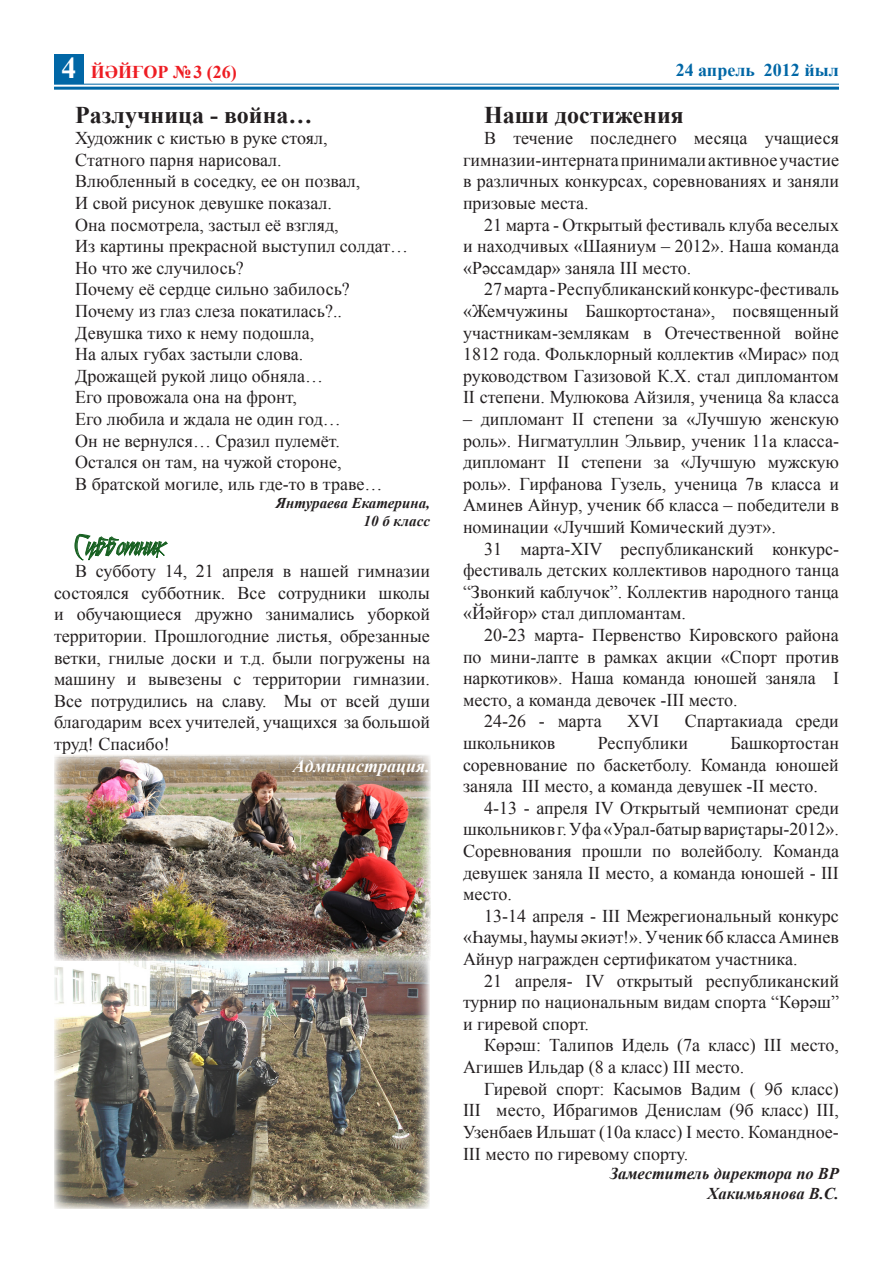
<style>
.page{position:relative;width:893px;height:1263px;background:#fff}
.page>*{position:absolute;margin:0;border:0;box-sizing:border-box;transform-origin:0 0}
.t1{font:700 30px "Times New Roman";color:#fff}
.t2{font:28.5px "Still Time Cyr";color:#176021}
.t3{font:700 24px "Times New Roman";color:#231f20}
.t4{font:18px/21.6px "Times New Roman";color:#231f20;text-align:justify}
.t5{font:700 18px "Times New Roman";color:#0167a6}
.t6{font:italic 700 18px "Times New Roman";color:#fff}
.t7{font:700 18px "Times New Roman";color:#ee1d23}
.t8{font:italic 700 16.5px "Times New Roman";color:#231f20}
.t9{font:italic 700 15px "Times New Roman";color:#231f20}
</style>
<div class="page">
<hr style="left:54px;top:84px;width:785px;height:1px;background:#0167a6">
<hr style="left:54px;top:87px;width:785px;height:3px;background:#0167a6">
<div style="left:54px;top:54px;width:30px;height:30px;background:#0167a6"></div>
<img style="left:54px;top:961px;width:376px;height:248px">
<img style="left:54px;top:755px;width:377px;height:206px">
<svg style="left:74px;top:533px;width:94px;height:28px"></svg>
<p class="t1" style="left:62px;top:48px;width:16px">4</p>
<p class="t7" style="left:91px;top:59px;width:144px">ЙӘЙҒОР №3 (26)</p>
<p class="t5" style="left:676px;top:57px;width:165px">24 апрель 2012 йыл</p>
<p class="t3" style="left:75px;top:98px;width:239px">Разлучница - война…</p>
<p class="t4" style="left:75px;top:127px;width:254px">Художник с кистью в руке стоял,</p>
<p class="t4" style="left:75px;top:149px;width:208px">Статного парня нарисовал.</p>
<p class="t4" style="left:75px;top:170px;width:287px">Влюбленный в соседку, ее он позвал,</p>
<p class="t4" style="left:75px;top:192px;width:258px">И свой рисунок девушке показал.</p>
<p class="t4" style="left:75px;top:213px;width:265px">Она посмотрела, застыл её взгляд,</p>
<p class="t4" style="left:75px;top:235px;width:334px">Из картины прекрасной выступил солдат…</p>
<p class="t4" style="left:75px;top:257px;width:170px">Но что же случилось?</p>
<p class="t4" style="left:75px;top:278px;width:276px">Почему её сердце сильно забилось?</p>
<p class="t4" style="left:75px;top:300px;width:268px">Почему из глаз слеза покатилась?..</p>
<p class="t4" style="left:75px;top:321px;width:240px">Девушка тихо к нему подошла,</p>
<p class="t4" style="left:75px;top:343px;width:229px">На алых губах застыли слова.</p>
<p class="t4" style="left:75px;top:365px;width:249px">Дрожащей рукой лицо обняла…</p>
<p class="t4" style="left:75px;top:386px;width:223px">Его провожала она на фронт,</p>
<p class="t4" style="left:75px;top:408px;width:267px">Его любила и ждала не один год…</p>
<p class="t4" style="left:75px;top:429px;width:266px">Он не вернулся… Сразил пулемёт.</p>
<p class="t4" style="left:75px;top:451px;width:268px">Остался он там, на чужой стороне,</p>
<p class="t4" style="left:75px;top:473px;width:309px">В братской могиле, иль где-то в траве…</p>
<p class="t9" style="left:276px;top:492px;width:156px">Янтураева Екатерина,</p>
<p class="t9" style="left:364px;top:510px;width:68px">10 б класс</p>
<p class="t3" style="left:484px;top:98px;width:201px">Наши достижения</p>
<p class="t4" style="left:463px;top:127px;width:377px;text-indent:21px">В течение последнего месяца учащиеся гимназии-интерната принимали активное участие в различных конкурсах, соревнованиях и заняли призовые места.</p>
<p class="t4" style="left:463px;top:213px;width:378px;text-indent:21px">21 марта - Открытый фестиваль клуба веселых и находчивых «Шаяниум – 2012». Наша команда «Рәссамдар» заняла III место.</p>
<p class="t4" style="left:463px;top:278px;width:378px;text-indent:21px">27 марта - Республиканский конкурс-фестиваль «Жемчужины Башкортостана», посвященный участникам-землякам в Отечественной войне 1812 года. Фольклорный коллектив «Мирас» под руководством Газизовой К.Х. стал дипломантом II степени. Мулюкова Айзиля, ученица 8а класса</p>
<p class="t4" style="left:463px;top:408px;width:377px">– дипломант II степени за «Лучшую женскую роль». Нигматуллин Эльвир, ученик 11а класса&shy;дипломант II степени за «Лучшую мужскую роль». Гирфанова Гузель, ученица 7в класса и Аминев Айнур, ученик 6б класса – победители в номинации «Лучший Комический дуэт».</p>
<p class="t4" style="left:463px;top:537px;width:377px;text-indent:21px">31 марта-XIV республиканский конкурс&shy;фестиваль детских коллективов народного танца “Звонкий каблучок”. Коллектив народного танца «Йәйғор» стал дипломантам.</p>
<p class="t4" style="left:463px;top:624px;width:377px;text-indent:21px">20-23 марта- Первенство Кировского района по мини-лапте в рамках акции «Спорт против наркотиков». Наша команда юношей заняла I место, а команда девочек -III место.</p>
<p class="t4" style="left:484px;top:710px;width:119px">24-26 - марта</p>
<p class="t4" style="left:627px;top:710px;width:33px">XVI</p>
<p class="t4" style="left:685px;top:710px;width:156px">Спартакиада среди</p>
<p class="t4" style="left:463px;top:732px;width:94px">школьников</p>
<p class="t4" style="left:598px;top:732px;width:92px">Республики</p>
<p class="t2" style="left:72px;top:530px;width:94px">Субботник</p>
<p class="t4" style="left:54px;top:560px;width:377px;text-indent:21px">В субботу 14, 21 апреля в нашей гимназии состоялся субботник. Все сотрудники школы и обучающиеся дружно занимались уборкой территории. Прошлогодние листья, обрезанные ветки, гнилые доски и т.д. были погружены на машину и вывезены с территории гимназии.<br>Все потрудились на славу. Мы от всей души благодарим всех учителей, учащихся за большой труд! Спасибо!</p>
<p class="t6" style="left:293px;top:753px;width:139px">Администрация.</p>
<p class="t4" style="left:463px;top:732px;width:377px;text-indent:267px">Башкортостан соревнование по баскетболу. Команда юношей заняла III место, а команда девушек -II место.</p>
<p class="t4" style="left:463px;top:797px;width:377px;text-indent:21px">4-13 - апреля IV Открытый чемпионат среди школьников г. Уфа «Урал-батыр вариҫтары-2012».<br>Соревнования прошли по волейболу. Команда девушек заняла II место, а команда юношей - III место.</p>
<p class="t4" style="left:463px;top:905px;width:377px;text-indent:21px">13-14 апреля - III Межрегиональный конкурс «Һаумы, һаумы әкиәт!». Ученик 6б класса Аминев Айнур награжден сертификатом участника.</p>
<p class="t4" style="left:463px;top:969px;width:377px;text-indent:21px">21 апреля- IV открытый республиканский турнир по национальным видам спорта “Көрәш” и гиревой спорт.</p>
<p class="t4" style="left:463px;top:1034px;width:377px;text-indent:21px">Көрәш: Талипов Идель (7а класс) III место,<br>Агишев Ильдар (8 а класс) III место.</p>
<p class="t4" style="left:463px;top:1077px;width:377px;text-indent:21px">Гиревой спорт: Касымов Вадим ( 9б класс)<br>III место, Ибрагимов Денислам (9б класс) III, Узенбаев Ильшат (10а класс) I место. Командное-III место по гиревому спорту.</p>
<p class="t8" style="left:610px;top:1162px;width:231px">Заместитель директора по ВР</p>
<p class="t8" style="left:707px;top:1182px;width:133px">Хакимьянова В.С.</p>
</div>
